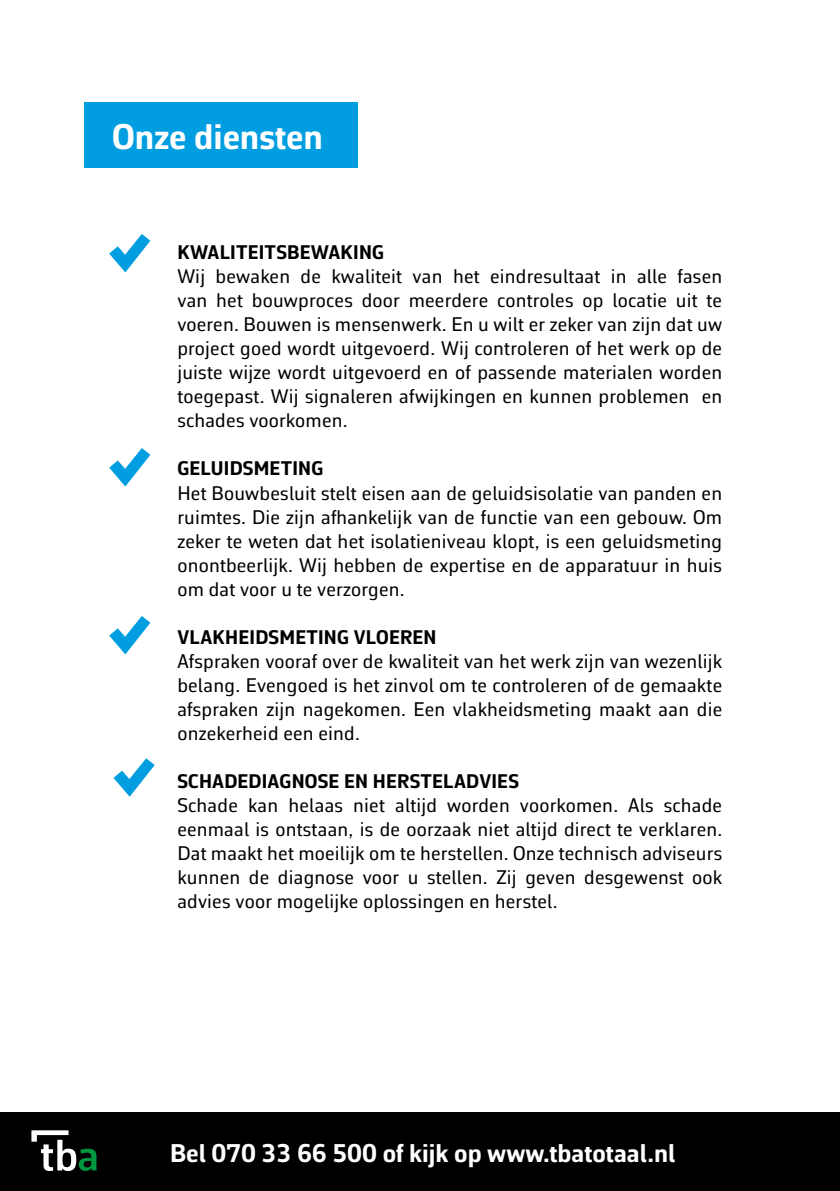
<style>
.page{position:relative;width:840px;height:1191px;background:#fff}
.page>*{position:absolute;margin:0;border:0;box-sizing:border-box;transform-origin:0 0}
.t1{font:700 36px "Corbeau Pro";color:#fff}
.t2{font:700 26px "Corbeau Pro";color:#fff}
.t3{font:20px/24px "Corbeau Pro";letter-spacing:.01em;color:#000;text-align:justify}
.t4{font:700 20px "Corbeau Pro";letter-spacing:.01em;color:#000}
</style>
<div class="page">
<div style="left:0;top:1112px;width:839px;height:79px;background:#000"></div>
<svg style="left:31px;top:1130px;width:65px;height:41px"></svg>
<svg style="left:109px;top:234px;width:41px;height:38px"></svg>
<svg style="left:109px;top:448px;width:41px;height:38px"></svg>
<svg style="left:109px;top:616px;width:41px;height:38px"></svg>
<svg style="left:113px;top:758px;width:42px;height:38px"></svg>
<div style="left:84px;top:102px;width:273px;height:66px;background:#009ee0"></div>
<h1 class="t1" style="left:112px;top:112px;width:212px">ONZE DIENSTEN</h1>
<p class="t4" style="left:177px;top:239px;width:208px">KWALITEITSBEWAKING</p>
<p class="t3" style="left:177px;top:264px;width:546px">Wij bewaken de kwaliteit van het eindresultaat in alle fasen van het bouwproces door meerdere controles op locatie uit te voeren. Bouwen is mensenwerk. En u wilt er zeker van zijn dat uw project goed wordt uitgevoerd. Wij controleren of het werk op de juiste wijze wordt uitgevoerd en of passende materialen worden toegepast. Wij signaleren afwijkingen en kunnen problemen en schades voorkomen.</p>
<p class="t4" style="left:177px;top:455px;width:147px">GELUIDSMETING</p>
<p class="t3" style="left:177px;top:480px;width:546px">Het Bouwbesluit stelt eisen aan de geluidsisolatie van panden en ruimtes. Die zijn afhankelijk van de functie van een gebouw. Om zeker te weten dat het isolatieniveau klopt, is een geluidsmeting onontbeerlijk. Wij hebben de expertise en de apparatuur in huis om dat voor u te verzorgen.</p>
<p class="t4" style="left:177px;top:623px;width:260px">VLAKHEIDSMETING VLOEREN</p>
<p class="t3" style="left:177px;top:648px;width:546px">Afspraken vooraf over de kwaliteit van het werk zijn van wezenlijk belang. Evengoed is het zinvol om te controleren of de gemaakte afspraken zijn nagekomen. Een vlakheidsmeting maakt aan die onzekerheid een eind.</p>
<p class="t4" style="left:177px;top:767px;width:343px">SCHADEDIAGNOSE EN HERSTELADVIES</p>
<p class="t3" style="left:177px;top:792px;width:546px">Schade kan helaas niet altijd worden voorkomen. Als schade eenmaal is ontstaan, is de oorzaak niet altijd direct te verklaren.<br>Dat maakt het moeilijk om te herstellen. Onze technisch adviseurs kunnen de diagnose voor u stellen. Zij geven desgewenst ook advies voor mogelijke oplossingen en herstel.</p>
<h2 class="t2" style="left:170px;top:1135px;width:506px">BEL 070 33 66 500 OF KIJK OP WWW.TBATOTAAL.NL</h2>
</div>
